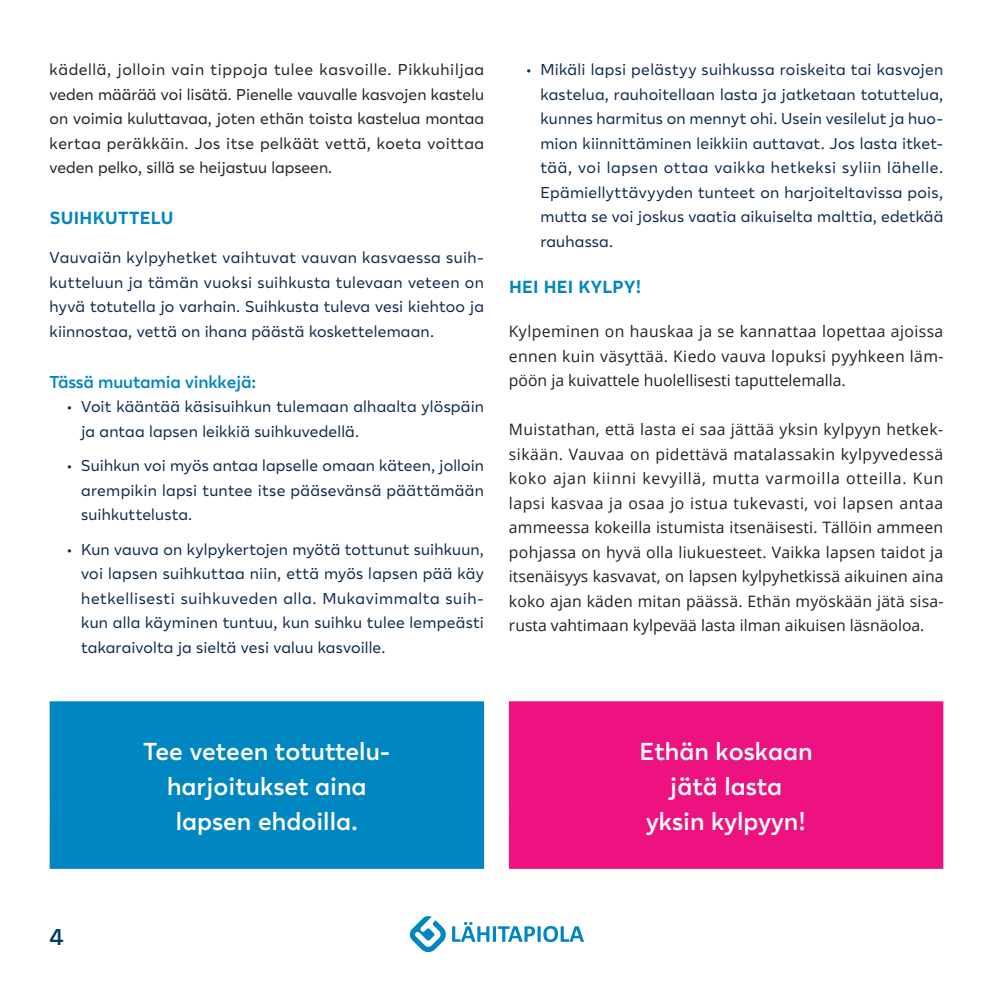
<style>
.page{position:relative;width:993px;height:993px;background:#fff}
.page>*{position:absolute;margin:0;border:0;box-sizing:border-box;transform-origin:0 0}
.t1{font:600 24.5px/35px "Lahi Tapiola Sans";color:#fff;text-align:center}
.t2{font:600 22.75px "Lahi Tapiola Sans";color:#003969}
.t3{font:700 17.5px "Lahi Tapiola Sans";letter-spacing:.02em;color:#0086c0}
.t4{font:600 17.15px "Lahi Tapiola Sans";letter-spacing:-.01em;color:#0086c0}
.t5{font:15.75px/24.5px "Lahi Tapiola Sans";letter-spacing:.01em;color:#0d284b;text-align:justify}
.t6{font:15.75px/24.5px "Open Sans";color:#231f20;text-align:justify}
.t7{font:15.75px/24.5px "Lahi Tapiola Sans";color:#231f20;text-align:justify}
</style>
<div class="page">
<svg style="left:452px;top:922px;width:131px;height:19px"></svg>
<svg style="left:409px;top:916px;width:37px;height:36px"></svg>
<div style="left:508px;top:701px;width:435px;height:167px;background:#ed127f"></div>
<div style="left:50px;top:701px;width:434px;height:167px;background:#0086c0"></div>
<p class="t7" style="left:50px;top:56px;width:436px">kädellä, jolloin vain tippoja tulee kasvoille. Pikkuhiljaa veden määrää voi lisätä. Pienelle vauvalle kasvojen kastelu on voimia kuluttavaa, joten ethän toista kastelua montaa kertaa peräkkäin. Jos itse pelkäät vettä, koeta voittaa veden pelko, sillä se heijastuu lapseen.</p>
<p class="t3" style="left:50px;top:204px;width:125px">SUIHKUTTELU</p>
<p class="t5" style="left:50px;top:244px;width:436px">Vauvaiän kylpyhetket vaihtuvat vauvan kasvaessa suih&shy;kutteluun ja tämän vuoksi suihkusta tulevaan veteen on hyvä totutella jo varhain. Suihkusta tuleva vesi kiehtoo ja kiinnostaa, vettä on ihana päästä koskettelemaan.</p>
<p class="t4" style="left:50px;top:368px;width:208px">Tässä muutamia vinkkejä:</p>
<p class="t5" style="left:81px;top:393px;width:404px;text-indent:-15px">• Voit kääntää käsisuihkun tulemaan alhaalta ylöspäin ja antaa lapsen leikkiä suihkuvedellä.</p>
<p class="t5" style="left:81px;top:452px;width:404px;text-indent:-15px">• Suihkun voi myös antaa lapselle omaan käteen, jolloin arempikin lapsi tuntee itse pääsevänsä päättämään suihkuttelusta.</p>
<p class="t5" style="left:81px;top:535px;width:404px;text-indent:-15px">• Kun vauva on kylpykertojen myötä tottunut suihkuun, voi lapsen suihkuttaa niin, että myös lapsen pää käy hetkellisesti suihkuveden alla. Mukavimmalta suih&shy;kun alla käyminen tuntuu, kun suihku tulee lempeästi takaraivolta ja sieltä vesi valuu kasvoille.</p>
<p class="t5" style="left:540px;top:56px;width:404px;text-indent:-15px">• Mikäli lapsi pelästyy suihkussa roiskeita tai kasvojen kastelua, rauhoitellaan lasta ja jatketaan totuttelua, kunnes harmitus on mennyt ohi. Usein vesilelut ja huo&shy;mion kiinnittäminen leikkiin auttavat. Jos lasta itket&shy;tää, voi lapsen ottaa vaikka hetkeksi syliin lähelle.<br>Epämiellyttävyyden tunteet on harjoiteltavissa pois, mutta se voi joskus vaatia aikuiselta malttia, edetkää rauhassa.</p>
<p class="t3" style="left:509px;top:273px;width:134px">HEI HEI KYLPY!</p>
<p class="t6" style="left:508px;top:318px;width:436px">Kylpeminen on hauskaa ja se kannattaa lopettaa ajoissa ennen kuin väsyttää. Kiedo vauva lopuksi pyyhkeen läm&shy;pöön ja kuivattele huolellisesti taputtelemalla.</p>
<p class="t6" style="left:508px;top:417px;width:436px">Muistathan, että lasta ei saa jättää yksin kylpyyn hetkek&shy;sikään. Vauvaa on pidettävä matalassakin kylpyvedessä koko ajan kiinni kevyillä, mutta varmoilla otteilla. Kun lapsi kasvaa ja osaa jo istua tukevasti, voi lapsen antaa ammeessa kokeilla istumista itsenäisesti. Tällöin ammeen pohjassa on hyvä olla liukuesteet. Vaikka lapsen taidot ja itsenäisyys kasvavat, on lapsen kylpyhetkissä aikuinen aina koko ajan käden mitan päässä. Ethän myöskään jätä sisa&shy;rusta vahtimaan kylpevää lasta ilman aikuisen läsnäoloa.</p>
<h1 class="t1" style="left:143px;top:732px;width:248px">Tee veteen totuttelu&shy;harjoitukset aina lapsen ehdoilla.</h1>
<h1 class="t1" style="left:639px;top:732px;width:174px">Ethän koskaan jätä lasta yksin kylpyyn!</h1>
<h2 class="t2" style="left:50px;top:920px;width:16px">4</h2>
</div>
